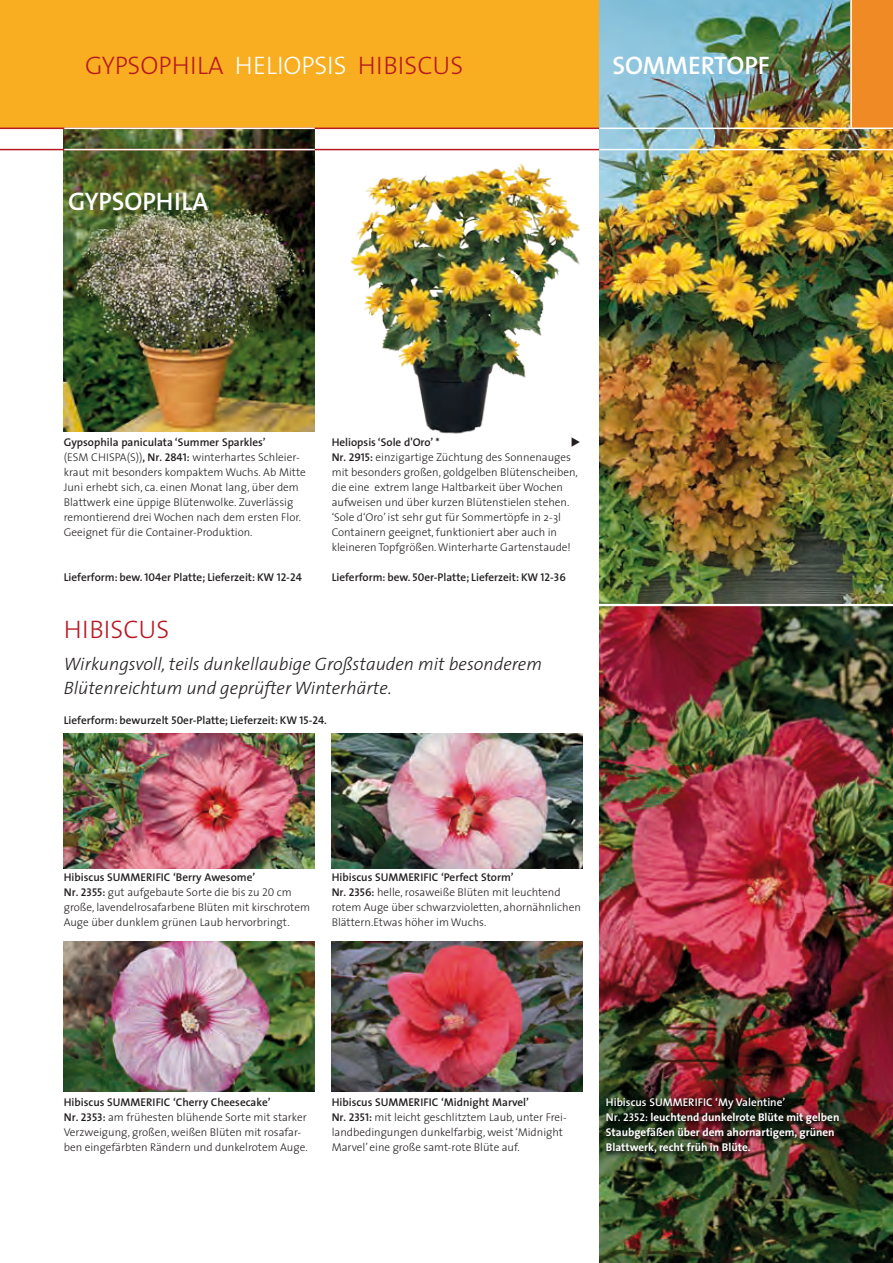
<style>
.page{position:relative;width:893px;height:1263px;background:#fff}
.page>*{position:absolute;margin:0;border:0;box-sizing:border-box;transform-origin:0 0}
.t1{font:300 25.5px "The Sans";color:#b81821}
.t2{font:600 25.5px "The Sans";color:#fff}
.t3{font:italic 300 18px/24px "The Sans";color:#231f20}
.t4{font:300 11.25px/15px "The Sans";color:#231f20}
.t5{font:600 11.25px "The Sans";color:#231f20}
.t6{font:700 11.25px/15px "The Sans";color:#fff}
.s1{color:#fff}
.s2{font-weight:600}
.s3{font-family:"The Sans Semi Bold Caps";font-weight:400}
.s4{font-family:"The Sans Light Caps";font-weight:400}
</style>
<div class="page">
<img style="left:600px;top:129px;width:293px;height:1134px">
<img style="left:64px;top:129px;width:251px;height:302px">
<img style="left:0;top:0;width:850px;height:128px">
<hr style="left:0;top:149px;width:599px;height:1px;background:#b81821">
<div style="left:850px;top:0;width:43px;height:129px;background:#f08a24"></div>
<hr style="left:850px;top:0;width:2px;height:128px;background:#fff">
<hr style="left:0;top:128px;width:599px;height:1px;background:#b81821">
<img style="left:64px;top:941px;width:251px;height:150px">
<img style="left:332px;top:941px;width:251px;height:150px">
<div style="left:597px;top:1089px;width:251px;height:72px;background:#010101;opacity:.75"></div>
<hr style="left:597px;top:604px;width:296px;height:2px;background:#fff">
<img style="left:332px;top:113px;width:249px;height:321px">
<img style="left:64px;top:734px;width:251px;height:135px">
<img style="left:332px;top:734px;width:251px;height:135px">
<hr style="left:64px;top:149px;width:251px;height:1px;background:#fff">
<hr style="left:64px;top:128px;width:251px;height:1px;background:#fff">
<hr style="left:600px;top:149px;width:293px;height:1px;background:#fff">
<hr style="left:600px;top:128px;width:293px;height:1px;background:#fff">
<h1 class="t1" style="left:85px;top:44px;width:380px">GYPSOPHILA <span class="s1">HELIOPSIS</span> HIBISCUS</h1>
<h1 class="t2" style="left:612px;top:44px;width:159px">SOMMERTOPF</h1>
<h1 class="t2" style="left:68px;top:180px;width:142px">GYPSOPHILA</h1>
<p class="t4" style="left:64px;top:435px;width:244px"><span class="s2">Gypsophila paniculata ‘Summer Sparkles’<br></span>(ESM CHISPA(S))<span class="s2">, Nr.</span> <span class="s3">2841</span><span class="s2">:</span> winterhartes Schleier&shy;kraut mit besonders kompaktem Wuchs. Ab Mitte Juni erhebt sich, ca. einen Monat lang, über dem Blattwerk eine üppige Blütenwolke. Zuverlässig remontierend drei Wochen nach dem ersten Flor.<br>Geeignet für die Container-Produktion.</p>
<p class="t5" style="left:64px;top:568px;width:240px">Lieferform: bew. <span class="s3">104</span>er Platte; Lieferzeit: KW <span class="s3">12-24</span></p>
<h1 class="t1" style="left:64px;top:608px;width:107px">HIBISCUS</h1>
<p class="t4" style="left:332px;top:435px;width:248px"><span class="s2">Heliopsis ‘Sole d'Oro’ *<br>Nr.</span> <span class="s3">2915</span><span class="s2">:</span> einzigartige Züchtung des Sonnenauges mit besonders großen, goldgelben Blütenscheiben, die eine extrem lange Haltbarkeit über Wochen aufweisen und über kurzen Blütenstielen stehen. ‘Sole d‘Oro’ ist sehr gut für Sommertöpfe in 2-3l Containern geeignet, funktioniert aber auch in kleineren Topfgrößen. Winterharte Gartenstaude!</p>
<p class="t5" style="left:332px;top:568px;width:236px">Lieferform: bew. <span class="s3">50</span>er-Platte; Lieferzeit: KW <span class="s3">12-36</span></p>
<h2 class="t3" style="left:64px;top:651px;width:480px">Wirkungsvoll, teils dunkellaubige Großstauden mit besonderem<br>Blütenreichtum und geprüfter Winterhärte.</h2>
<p class="t5" style="left:64px;top:711px;width:265px">Lieferform: bewurzelt <span class="s3">50</span>er-Platte; Lieferzeit: KW <span class="s3">15-24.</span></p>
<p class="t4" style="left:64px;top:870px;width:248px"><span class="s2">Hibiscus SUMMERIFIC ‘Berry Awesome’<br>Nr.</span> <span class="s3">2355</span><span class="s2">:</span> gut aufgebaute Sorte die bis zu <span class="s4">20</span> cm große, lavendelrosafarbene Blüten mit kirschrotem Auge über dunklem grünen Laub hervorbringt.</p>
<p class="t4" style="left:332px;top:870px;width:251px"><span class="s2">Hibiscus SUMMERIFIC ‘Perfect Storm’<br>Nr.</span> <span class="s3">2356</span><span class="s2">:</span> helle, rosaweiße Blüten mit leuchtend rotem Auge über schwarzvioletten, ahornähnlichen Blättern.Etwas höher im Wuchs.</p>
<p class="t4" style="left:64px;top:1095px;width:245px"><span class="s2">Hibiscus SUMMERIFIC ‘Cherry Cheesecake’<br>Nr.</span> <span class="s3">2353</span><span class="s2">:</span> am frühesten blühende Sorte mit starker Verzweigung, großen, weißen Blüten mit rosafar&shy;ben eingefärbten Rändern und dunkelrotem Auge.</p>
<p class="t4" style="left:332px;top:1095px;width:237px"><span class="s2">Hibiscus SUMMERIFIC ‘Midnight Marvel’<br>Nr.</span> <span class="s3">2351</span><span class="s2">:</span> mit leicht geschlitztem Laub, unter Frei&shy;landbedingungen dunkelfarbig, weist ‘Midnight Marvel’ eine große samt-rote Blüte auf.</p>
<p class="t6" style="left:606px;top:1095px;width:235px"><span class="s2">Hibiscus SUMMERIFIC ‘My Valentine’<br>Nr.</span> <span class="s3">2352</span><span class="s2">:</span> leuchtend dunkelrote Blüte mit gelben Staubgefäßen über dem ahornartigem, grünen Blattwerk, recht früh in Blüte.</p>
</div>
